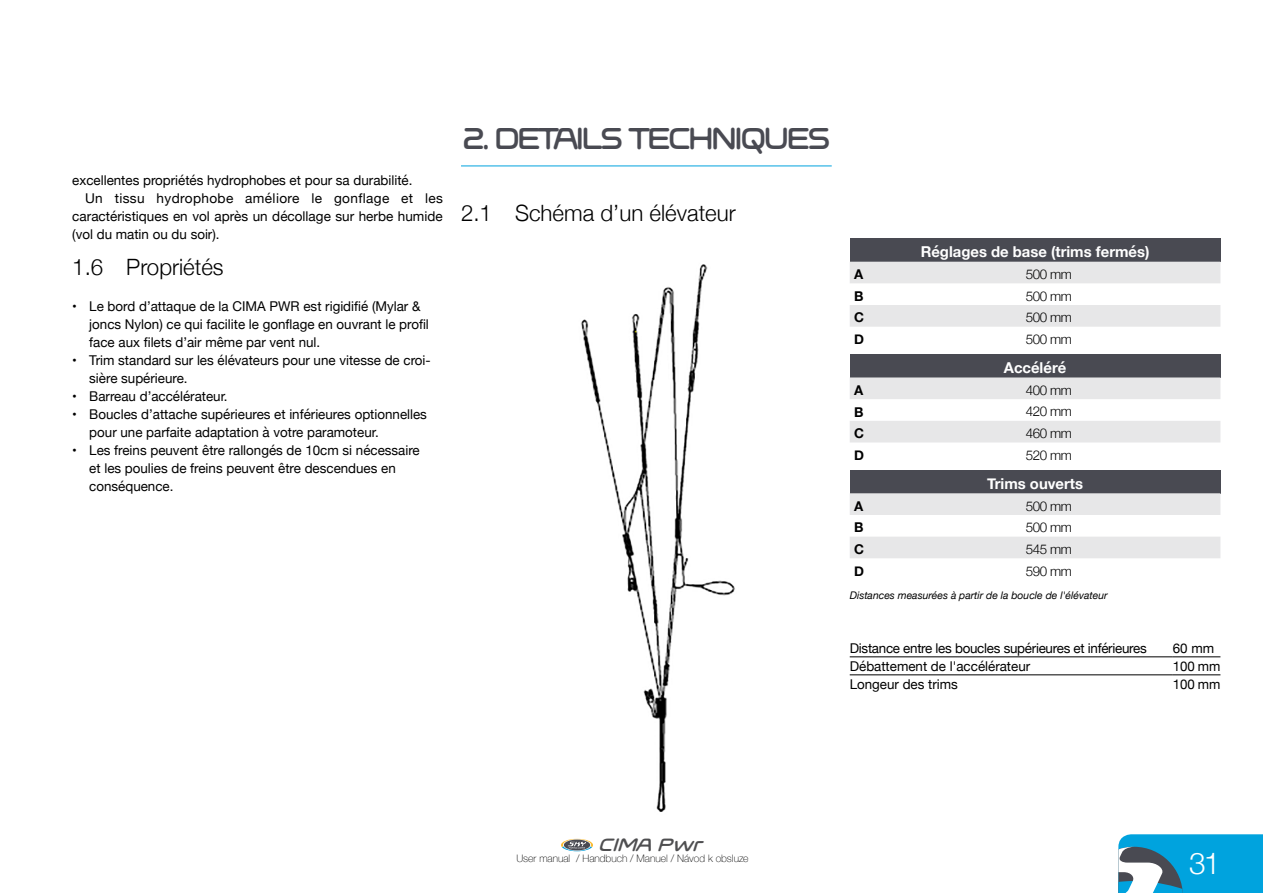
<style>
.page{position:relative;width:1263px;height:893px;background:#fff}
.page>*{position:absolute;margin:0;border:0;box-sizing:border-box;transform-origin:0 0}
.t1{font:30px "Axion RND";letter-spacing:-.17em;color:#494a52}
.t2{font:300 30px "Helvetica Neue";color:#fff}
.t3{font:300 22.5px "Helvetica Neue";color:#000}
.t4{font:italic 17.7px "Axion RND";color:#4e4e50}
.t5{font:700 15px "Helvetica Neue";color:#fff}
.t6{font:13.5px/18px "Helvetica Neue";color:#000}
.t7{font:300 13.5px "Helvetica Neue";letter-spacing:-.03em;color:#000}
.t8{font:13.5px "Helvetica Neue";letter-spacing:-.02em;color:#000}
.t9{font:13.5px "Helvetica Neue";letter-spacing:.025em;color:#000}
.t10{font:700 13.5px "Helvetica Neue";color:#000}
.t11{font:italic 10.5px "Helvetica Neue";color:#000}
.t12{font:100 10.35px "Helvetica Neue";color:#000}
</style>
<div class="page">
<img style="left:581px;top:264px;width:154px;height:548px">
<svg style="left:563px;top:839px;width:28px;height:12px"></svg>
<svg style="left:564px;top:840px;width:26px;height:10px"></svg>
<svg style="left:561px;top:839px;width:32px;height:10px"></svg>
<hr style="left:461px;top:166px;width:371px;height:1px;background:#00a3de">
<div style="left:850px;top:239px;width:370px;height:23px;background:#494a52"></div>
<svg style="left:850px;top:262px;width:370px;height:65px"></svg>
<div style="left:850px;top:354px;width:370px;height:23px;background:#494a52"></div>
<svg style="left:850px;top:377px;width:370px;height:65px"></svg>
<div style="left:850px;top:470px;width:370px;height:23px;background:#494a52"></div>
<svg style="left:850px;top:493px;width:370px;height:65px"></svg>
<hr style="left:850px;top:656px;width:323px;height:1px;background:#000">
<hr style="left:1173px;top:656px;width:47px;height:1px;background:#000">
<hr style="left:850px;top:674px;width:323px;height:1px;background:#000">
<hr style="left:1173px;top:674px;width:47px;height:1px;background:#000">
<svg style="left:1118px;top:834px;width:145px;height:59px;background:#2aa3cf"></svg>
<p class="t6" style="left:72px;top:172px;width:342px">excellentes propriétés hydrophobes et pour sa durabilité.</p>
<p class="t9" style="left:85px;top:188px;width:359px">Un tissu hydrophobe améliore le gonflage et les</p>
<p class="t6" style="left:72px;top:208px;width:372px">caractéristiques en vol après un décollage sur herbe humide</p>
<p class="t6" style="left:72px;top:226px;width:149px">(vol du matin ou du soir).</p>
<h2 class="t3" style="left:72px;top:248px;width:153px">1.6 Propriétés</h2>
<p class="t6" style="left:89px;top:298px;width:341px;text-indent:-17px">• Le bord d’attaque de la CIMA PWR est rigidifié (Mylar &amp; joncs Nylon) ce qui facilite le gonflage en ouvrant le profil face aux filets d’air même par vent nul.</p>
<p class="t6" style="left:89px;top:351px;width:343px;text-indent:-17px">• Trim standard sur les élévateurs pour une vitesse de croi&shy;sière supérieure.</p>
<p class="t6" style="left:72px;top:388px;width:157px">• Barreau d’accélérateur.</p>
<p class="t6" style="left:89px;top:406px;width:339px;text-indent:-17px">• Boucles d’attache supérieures et inférieures optionnelles pour une parfaite adaptation à votre paramoteur.</p>
<p class="t6" style="left:89px;top:441px;width:332px;text-indent:-17px">• Les freins peuvent être rallongés de 10cm si nécessaire et les poulies de freins peuvent être descendues en conséquence.</p>
<h1 class="t1" style="left:461px;top:116px;width:372px">2. DETAILS TECHNIQUES</h1>
<h2 class="t3" style="left:461px;top:194px;width:276px">2.1 Schéma d’un élévateur</h2>
<p class="t5" style="left:921px;top:240px;width:230px">Réglages de base (trims fermés)</p>
<p class="t10" style="left:854px;top:264px;width:11px">A</p>
<p class="t7" style="left:1026px;top:263px;width:48px">500 mm</p>
<p class="t10" style="left:854px;top:285px;width:11px">B</p>
<p class="t7" style="left:1026px;top:285px;width:48px">500 mm</p>
<p class="t10" style="left:854px;top:307px;width:11px">C</p>
<p class="t7" style="left:1026px;top:307px;width:48px">500 mm</p>
<p class="t10" style="left:854px;top:329px;width:11px">D</p>
<p class="t7" style="left:1026px;top:328px;width:48px">500 mm</p>
<p class="t5" style="left:1004px;top:356px;width:64px">Accéléré</p>
<p class="t10" style="left:854px;top:379px;width:11px">A</p>
<p class="t7" style="left:1026px;top:379px;width:48px">400 mm</p>
<p class="t10" style="left:854px;top:401px;width:11px">B</p>
<p class="t7" style="left:1026px;top:401px;width:48px">420 mm</p>
<p class="t10" style="left:854px;top:423px;width:11px">C</p>
<p class="t7" style="left:1026px;top:422px;width:48px">460 mm</p>
<p class="t10" style="left:854px;top:444px;width:11px">D</p>
<p class="t7" style="left:1026px;top:444px;width:48px">520 mm</p>
<p class="t5" style="left:987px;top:472px;width:97px">Trims ouverts</p>
<p class="t10" style="left:854px;top:495px;width:11px">A</p>
<p class="t7" style="left:1026px;top:495px;width:48px">500 mm</p>
<p class="t10" style="left:854px;top:517px;width:11px">B</p>
<p class="t7" style="left:1026px;top:517px;width:48px">500 mm</p>
<p class="t10" style="left:854px;top:539px;width:11px">C</p>
<p class="t7" style="left:1026px;top:538px;width:48px">545 mm</p>
<p class="t10" style="left:854px;top:560px;width:11px">D</p>
<p class="t7" style="left:1026px;top:560px;width:48px">590 mm</p>
<p class="t11" style="left:850px;top:587px;width:259px">Distances measurées à partir de la boucle de l'élévateur</p>
<p class="t8" style="left:850px;top:638px;width:299px">Distance entre les boucles supérieures et inférieures</p>
<p class="t6" style="left:1173px;top:640px;width:43px">60 mm</p>
<p class="t6" style="left:850px;top:658px;width:182px">Débattement de l'accélérateur</p>
<p class="t6" style="left:1173px;top:658px;width:49px">100 mm</p>
<p class="t6" style="left:850px;top:676px;width:110px">Longeur des trims</p>
<p class="t6" style="left:1173px;top:676px;width:49px">100 mm</p>
<h3 class="t4" style="left:597px;top:831px;width:114px">CIMAPwr</h3>
<p class="t12" style="left:516px;top:850px;width:234px">User manual / Handbuch / Manuel / Návod k obsluze</p>
<h1 class="t2" style="left:1189px;top:839px;width:33px">31</h1>
</div>
